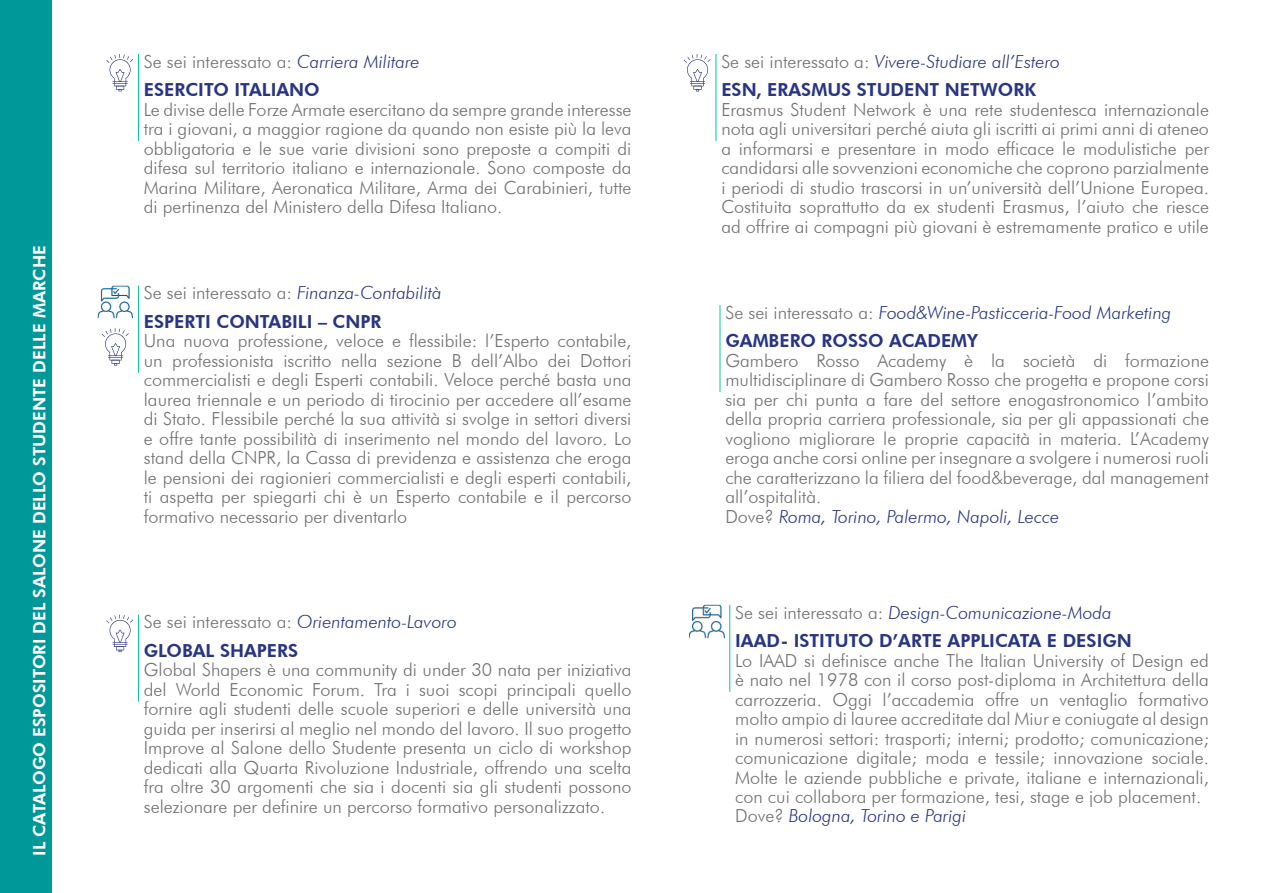
<style>
.page{position:relative;width:1263px;height:893px;background:#fff}
.page>*{position:absolute;margin:0;border:0;box-sizing:border-box;transform-origin:0 0}
.t1{font:300 18px/19.5px "Futura BT";color:#71706f;text-align:justify}
.t2{font:italic 300 18px/28.5px "Futura BT";color:#283583}
.t3{font:800 18px/28.5px "Futura BT";color:#283583}
.t4{font:800 17.1px "Futura BT";color:#fff}
.s1{font-style:italic;color:#283583}
.s2{font-weight:800;color:#283583}
.s3{font-weight:300;color:#71706f}
.s4{font-weight:300;font-style:italic}
.s5{font-style:normal;color:#71706f}
.s6{font-weight:800;font-style:normal}
</style>
<div class="page">
<hr style="left:138px;top:54px;width:1px;height:87px;background:#0c9">
<svg style="left:106px;top:54px;width:27px;height:37px"></svg>
<hr style="left:715px;top:54px;width:1px;height:87px;background:#0c9">
<svg style="left:684px;top:54px;width:27px;height:37px"></svg>
<hr style="left:138px;top:286px;width:1px;height:87px;background:#0c9">
<img style="left:98px;top:286px;width:35px;height:33px">
<svg style="left:102px;top:328px;width:27px;height:37px"></svg>
<hr style="left:720px;top:305px;width:1px;height:87px;background:#0c9">
<hr style="left:729px;top:605px;width:1px;height:87px;background:#0c9">
<img style="left:689px;top:605px;width:35px;height:33px">
<div style="left:0;top:0;width:51px;height:893px;background:#009899"></div>
<hr style="left:138px;top:615px;width:1px;height:87px;background:#0c9">
<svg style="left:106px;top:615px;width:27px;height:37px"></svg>
<p class="t4" style="left:29px;top:856px;width:612px;rotate:-90deg">IL CATALOGO ESPOSITORI DEL SALONE DELLO STUDENTE DELLE MARCHE</p>
<p class="t1" style="left:144px;top:47px;width:277px;line-height:28.5px">Se sei interessato a: <span class="s1">Carriera Militare<br></span><span class="s2">ESERCITO ITALIANO</span></p>
<p class="t1" style="left:144px;top:99px;width:489px">Le divise delle Forze Armate esercitano da sempre grande interesse tra i giovani, a maggior ragione da quando non esiste più la leva obbligatoria e le sue varie divisioni sono preposte a compiti di difesa sul territorio italiano e internazionale. Sono composte da Marina Militare, Aeronatica Militare, Arma dei Carabinieri, tutte di pertinenza del Ministero della Difesa Italiano.</p>
<p class="t3" style="left:144px;top:279px;width:299px"><span class="s3">Se sei interessato a:</span> <span class="s4">Finanza-Contabilità<br></span>ESPERTI CONTABILI – CNPR</p>
<p class="t1" style="left:144px;top:331px;width:489px">Una nuova professione, veloce e flessibile: l’Esperto contabile, un professionista iscritto nella sezione B dell’Albo dei Dottori commercialisti e degli Esperti contabili. Veloce perché basta una laurea triennale e un periodo di tirocinio per accedere all’esame di Stato. Flessibile perché la sua attività si svolge in settori diversi e offre tante possibilità di inserimento nel mondo del lavoro. Lo stand della CNPR, la Cassa di previdenza e assistenza che eroga le pensioni dei ragionieri commercialisti e degli esperti contabili, ti aspetta per spiegarti chi è un Esperto contabile e il percorso formativo necessario per diventarlo</p>
<p class="t2" style="left:144px;top:607px;width:315px"><span class="s5">Se sei interessato a:</span> Orientamento-Lavoro<br><span class="s6">GLOBAL SHAPERS</span></p>
<p class="t1" style="left:144px;top:660px;width:489px">Global Shapers è una community di under 30 nata per iniziativa del World Economic Forum. Tra i suoi scopi principali quello fornire agli studenti delle scuole superiori e delle università una guida per inserirsi al meglio nel mondo del lavoro. Il suo progetto Improve al Salone dello Studente presenta un ciclo di workshop dedicati alla Quarta Rivoluzione Industriale, offrendo una scelta fra oltre 30 argomenti che sia i docenti sia gli studenti possono selezionare per definire un percorso formativo personalizzato.</p>
<p class="t2" style="left:721px;top:47px;width:340px"><span class="s5">Se sei interessato a:</span> Vivere-Studiare all’Estero<br><span class="s6">ESN, ERASMUS STUDENT NETWORK</span></p>
<p class="t1" style="left:721px;top:99px;width:489px">Erasmus Student Network è una rete studentesca internazionale nota agli universitari perché aiuta gli iscritti ai primi anni di ateneo a informarsi e presentare in modo efficace le modulistiche per candidarsi alle sovvenzioni economiche che coprono parzialmente i periodi di studio trascorsi in un’università dell’Unione Europea.<br>Costituita soprattutto da ex studenti Erasmus, l’aiuto che riesce ad offrire ai compagni più giovani è estremamente pratico e utile</p>
<p class="t2" style="left:725px;top:298px;width:448px"><span class="s5">Se sei interessato a:</span> Food&amp;Wine-Pasticceria-Food Marketing<br><span class="s6">GAMBERO ROSSO ACADEMY</span></p>
<p class="t1" style="left:725px;top:351px;width:485px;text-align:left">Gambero Rosso Academy è la società di formazione multidisciplinare di Gambero Rosso che progetta e propone corsi sia per chi punta a fare del settore enogastronomico l’ambito della propria carriera professionale, sia per gli appassionati che vogliono migliorare le proprie capacità in materia. L’Academy eroga anche corsi online per insegnare a svolgere i numerosi ruoli che caratterizzano la filiera del food&amp;beverage, dal management all’ospitalità.<br>Dove? <span class="s1">Roma, Torino, Palermo, Napoli, Lecce</span></p>
<p class="t3" style="left:735px;top:598px;width:398px"><span class="s3">Se sei interessato a:</span> <span class="s4">Design-Comunicazione-Moda<br></span>IAAD- ISTITUTO D’ARTE APPLICATA E DESIGN</p>
<p class="t1" style="left:735px;top:650px;width:475px;text-align:left">Lo IAAD si definisce anche The Italian University of Design ed è nato nel 1978 con il corso post-diploma in Architettura della carrozzeria. Oggi l’accademia offre un ventaglio formativo molto ampio di lauree accreditate dal Miur e coniugate al design in numerosi settori: trasporti; interni; prodotto; comunicazione; comunicazione digitale; moda e tessile; innovazione sociale.<br>Molte le aziende pubbliche e private, italiane e internazionali, con cui collabora per formazione, tesi, stage e job placement.<br>Dove? <span class="s1">Bologna, Torino e Parigi</span></p>
</div>
